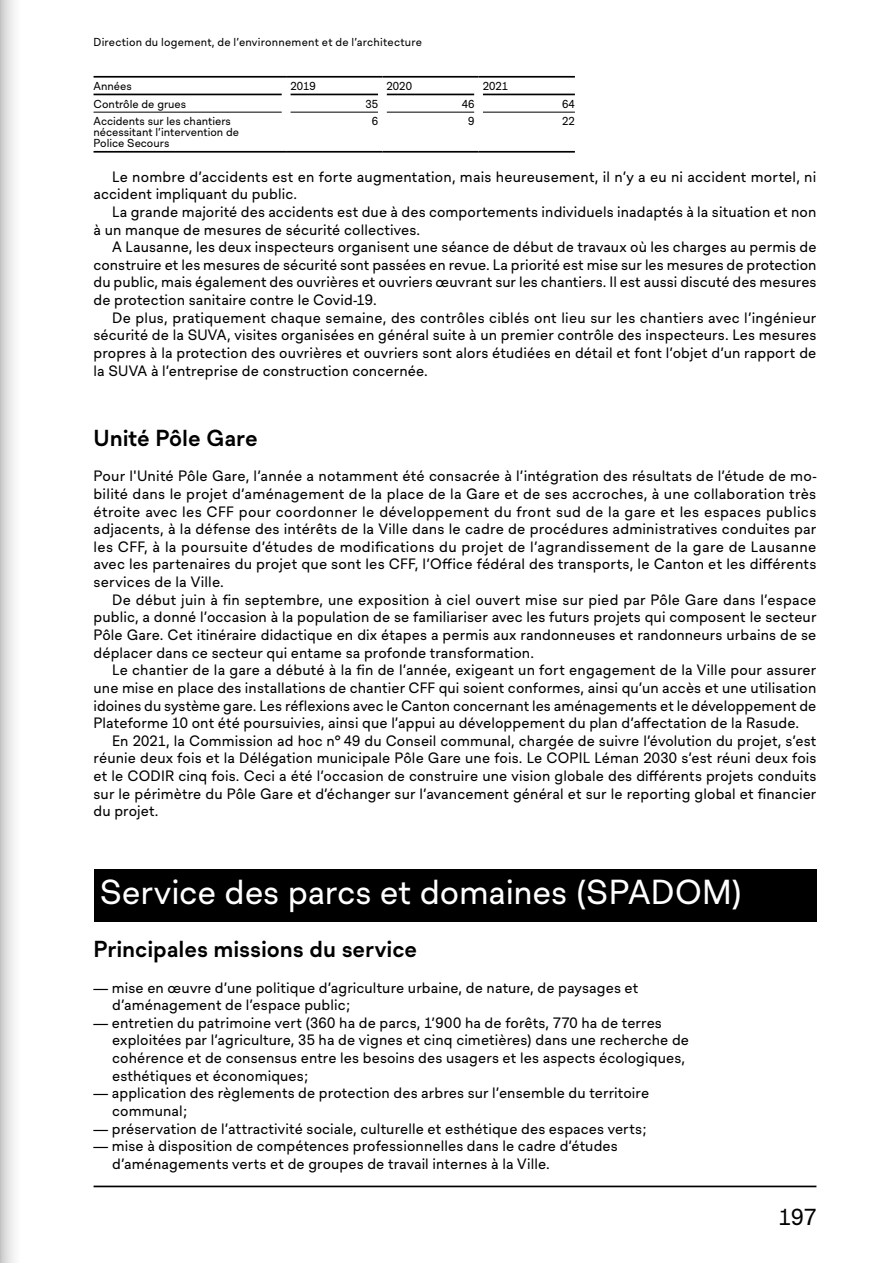
<style>
.page{position:relative;width:893px;height:1263px;background:#fff}
.page>*{position:absolute;margin:0;border:0;box-sizing:border-box;transform-origin:0 0}
.t1{font:33.75px "Lausanne";letter-spacing:-.005em;color:#fff}
.t2{font:700 22.5px "Lausanne";color:#000}
.t3{font:22.5px "Lausanne";color:#000}
.t4{font:14.7px/17.5px "Lausanne";letter-spacing:.01em;color:#000}
.t5{font:11.25px/11.2px "Lausanne";color:#000}
.t6{font:11.25px "Lausanne";letter-spacing:.02em;color:#000}
</style>
<div class="page">
<div style="left:94px;top:869px;width:722px;height:53px;background:#000"></div>
<hr style="left:94px;top:112px;width:188px;height:1px;background:#000">
<hr style="left:290px;top:112px;width:88px;height:1px;background:#000">
<hr style="left:387px;top:112px;width:87px;height:1px;background:#000">
<hr style="left:483px;top:112px;width:92px;height:1px;background:#000">
<hr style="left:94px;top:94px;width:188px;height:1px;background:#000">
<hr style="left:290px;top:94px;width:88px;height:1px;background:#000">
<hr style="left:387px;top:94px;width:87px;height:1px;background:#000">
<hr style="left:483px;top:94px;width:92px;height:1px;background:#000">
<hr style="left:94px;top:76px;width:192px;height:2px;background:#000">
<hr style="left:286px;top:76px;width:96px;height:2px;background:#000">
<hr style="left:382px;top:76px;width:97px;height:2px;background:#000">
<hr style="left:479px;top:76px;width:96px;height:2px;background:#000">
<hr style="left:94px;top:151px;width:192px;height:2px;background:#000">
<hr style="left:286px;top:151px;width:96px;height:2px;background:#000">
<hr style="left:382px;top:151px;width:97px;height:2px;background:#000">
<hr style="left:479px;top:151px;width:96px;height:2px;background:#000">
<hr style="left:94px;top:1185px;width:722px;height:2px;background:#000">
<svg style="left:0;top:0;width:14px;height:1263px"></svg>
<p class="t6" style="left:94px;top:34px;width:330px">Direction du logement, de l’environnement et de l’architecture</p>
<p class="t5" style="left:94px;top:81px;width:40px">Années</p>
<p class="t5" style="left:290px;top:81px;width:27px">2019</p>
<p class="t5" style="left:387px;top:81px;width:27px">2020</p>
<p class="t5" style="left:483px;top:81px;width:27px">2021</p>
<p class="t5" style="left:94px;top:99px;width:94px">Contrôle de grues</p>
<p class="t5" style="left:365px;top:99px;width:14px">35</p>
<p class="t5" style="left:462px;top:99px;width:14px">46</p>
<p class="t5" style="left:562px;top:99px;width:14px">64</p>
<p class="t5" style="left:94px;top:116px;width:147px">Accidents sur les chantiers nécessitant l’intervention de<br>Police Secours</p>
<p class="t5" style="left:372px;top:116px;width:8px">6</p>
<p class="t5" style="left:468px;top:116px;width:8px">9</p>
<p class="t5" style="left:562px;top:116px;width:14px">22</p>
<p class="t4" style="left:94px;top:168px;width:724px;text-indent:19px">Le nombre d’accidents est en forte augmentation, mais heureusement, il n’y a eu ni accident mortel, ni accident impliquant du public.</p>
<p class="t4" style="left:94px;top:204px;width:724px;text-indent:19px">La grande majorité des accidents est due à des comportements individuels inadaptés à la situation et non à un manque de mesures de sécurité collectives.</p>
<p class="t4" style="left:94px;top:239px;width:725px;text-align:justify;text-indent:19px">A Lausanne, les deux inspecteurs organisent une séance de début de travaux où les charges au permis de construire et les mesures de sécurité sont passées en revue. La priorité est mise sur les mesures de protection du public, mais également des ouvrières et ouvriers œuvrant sur les chantiers. Il est aussi discuté des mesures de protection sanitaire contre le Covid-19.</p>
<p class="t4" style="left:94px;top:309px;width:724px;text-align:justify;text-indent:19px">De plus, pratiquement chaque semaine, des contrôles ciblés ont lieu sur les chantiers avec l’ingénieur sécurité de la SUVA, visites organisées en général suite à un premier contrôle des inspecteurs. Les mesures propres à la protection des ouvrières et ouvriers sont alors étudiées en détail et font l’objet d’un rapport de la SUVA à l’entreprise de construction concernée.</p>
<h2 class="t2" style="left:94px;top:422px;width:166px">Unité Pôle Gare</h2>
<p class="t4" style="left:94px;top:468px;width:724px;text-align:justify">Pour l'Unité Pôle Gare, l’année a notamment été consacrée à l’intégration des résultats de l’étude de mo&shy;bilité dans le projet d’aménagement de la place de la Gare et de ses accroches, à une collaboration très étroite avec les CFF pour coordonner le développement du front sud de la gare et les espaces publics adjacents, à la défense des intérêts de la Ville dans le cadre de procédures administratives conduites par les CFF, à la poursuite d’études de modifications du projet de l’agrandissement de la gare de Lausanne avec les partenaires du projet que sont les CFF, l’Office fédéral des transports, le Canton et les différents services de la Ville.</p>
<p class="t4" style="left:94px;top:591px;width:724px;text-align:justify;text-indent:19px">De début juin à fin septembre, une exposition à ciel ouvert mise sur pied par Pôle Gare dans l’espace public, a donné l’occasion à la population de se familiariser avec les futurs projets qui composent le secteur Pôle Gare. Cet itinéraire didactique en dix étapes a permis aux randonneuses et randonneurs urbains de se déplacer dans ce secteur qui entame sa profonde transformation.</p>
<p class="t4" style="left:94px;top:662px;width:724px;text-align:justify;text-indent:19px">Le chantier de la gare a débuté à la fin de l’année, exigeant un fort engagement de la Ville pour assurer une mise en place des installations de chantier CFF qui soient conformes, ainsi qu’un accès et une utilisation idoines du système gare. Les réflexions avec le Canton concernant les aménagements et le développement de Plateforme 10 ont été poursuivies, ainsi que l’appui au développement du plan d’affectation de la Rasude.</p>
<p class="t4" style="left:94px;top:732px;width:724px;text-align:justify;text-indent:19px">En 2021, la Commission ad hoc n° 49 du Conseil communal, chargée de suivre l’évolution du projet, s’est réunie deux fois et la Délégation municipale Pôle Gare une fois. Le COPIL Léman 2030 s’est réuni deux fois et le CODIR cinq fois. Ceci a été l’occasion de construire une vision globale des différents projets conduits sur le périmètre du Pôle Gare et d’échanger sur l’avancement général et sur le reporting global et financier du projet.</p>
<h1 class="t1" style="left:100px;top:868px;width:644px">Service des parcs et domaines (SPADOM)</h1>
<h2 class="t2" style="left:94px;top:933px;width:325px">Principales missions du service</h2>
<p class="t4" style="left:112px;top:979px;width:528px;text-indent:-19px">— mise en œuvre d’une politique d’agriculture urbaine, de nature, de paysages et d’aménagement de l’espace public ;</p>
<p class="t4" style="left:112px;top:1014px;width:578px;text-indent:-19px">— entretien du patrimoine vert (360 ha de parcs, 1’900 ha de forêts, 770 ha de terres exploitées par l’agriculture, 35 ha de vignes et cinq cimetières) dans une recherche de cohérence et de consensus entre les besoins des usagers et les aspects écologiques, esthétiques et économiques ;</p>
<p class="t4" style="left:112px;top:1085px;width:539px;text-indent:-19px">— application des règlements de protection des arbres sur l’ensemble du territoire communal ;</p>
<p class="t4" style="left:94px;top:1120px;width:554px">— préservation de l’attractivité sociale, culturelle et esthétique des espaces verts ;</p>
<p class="t4" style="left:112px;top:1138px;width:507px;text-indent:-19px">— mise à disposition de compétences professionnelles dans le cadre d’études d’aménagements verts et de groupes de travail internes à la Ville.</p>
<h2 class="t3" style="left:778px;top:1200px;width:40px">197</h2>
</div>
